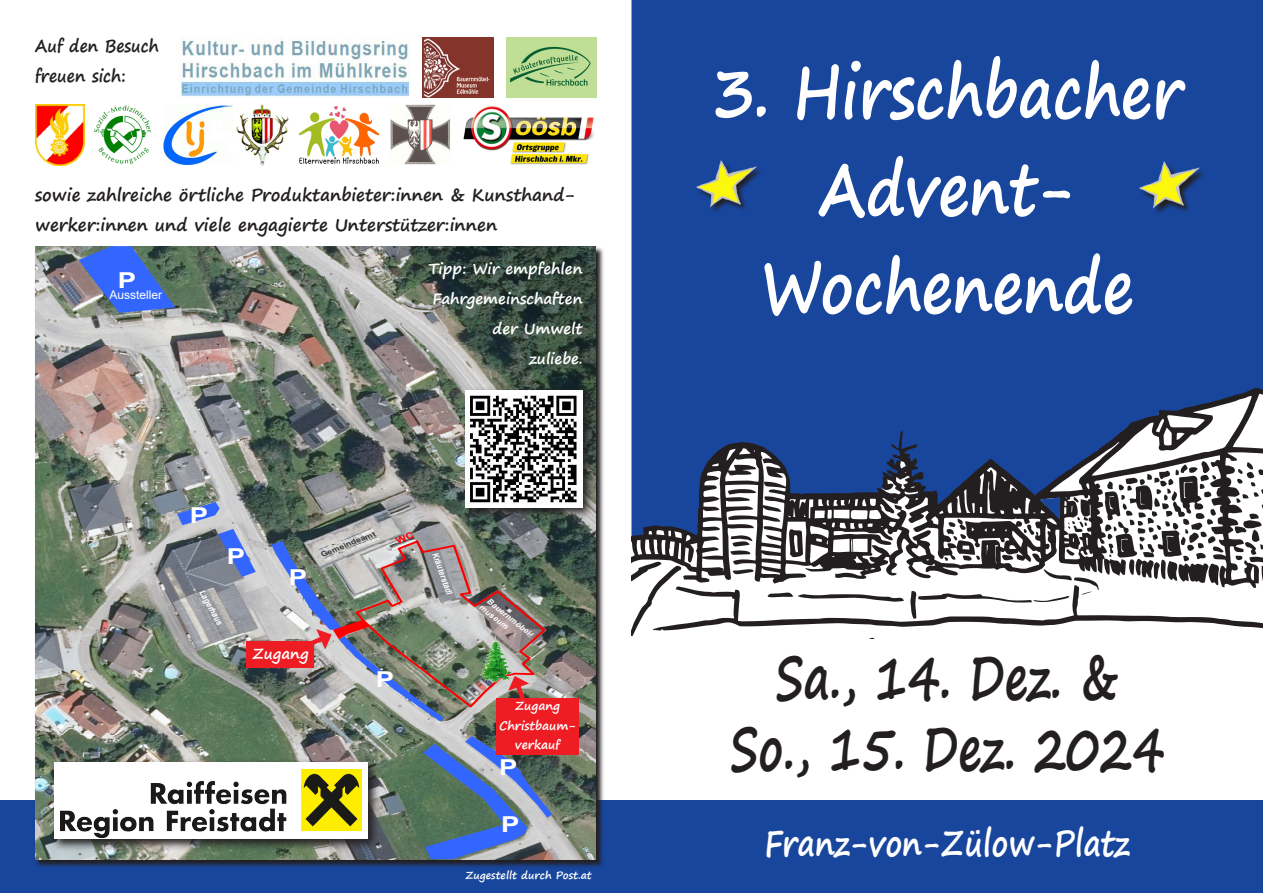
<style>
.page{position:relative;width:1263px;height:893px;background:#fff}
.page>*{position:absolute;margin:0;border:0;box-sizing:border-box;transform-origin:0 0}
.t1{font:700 72px "Segoe Print";color:#fff;scale:.83 1}
.t2{font:700 60.3px "Segoe Print";color:#231f20;scale:.75 1}
.t3{font:700 36px "Segoe Print";color:#fff;scale:.83 1}
.t4{font:700 21.9px "Arial";color:#fff;scale:1.25 1}
.t5{font:700 17.25px/30px "Segoe Print";color:#231f20}
.t6{font:700 17.25px/30px "Segoe Print";color:#231f20;scale:.92 1}
.t7{font:700 15px/30px "Segoe Print";color:#fff;text-align:right}
.t8{font:700 12px "Segoe Print";color:#fff}
.t9{font:12px "Arial";color:#fff}
.t10{font:700 10.5px "Segoe Print";color:#fff}
.t11{font:700 8.7px "Arial";color:#fff;scale:.83 1}
.t12{font:italic 700 8.55px "Arial";color:#fff;scale:.87 1}
.t13{font:italic 700 7.95px/9.4px "Arial";color:#fff}
.t14{font:italic 700 7.35px "Arial";color:#333;scale:1.16 1}
</style>
<div class="page">
<div style="left:631px;top:0;width:632px;height:388px;background:#18469d"></div>
<svg style="left:631px;top:388px;width:632px;height:251px"></svg>
<svg style="left:1039px;top:497px;width:21px;height:23px"></svg>
<div style="left:0;top:800px;width:1263px;height:93px;background:#18469d"></div>
<svg style="left:35px;top:247px;width:569px;height:620px"></svg>
<img style="left:35px;top:246px;width:561px;height:613px">
<img style="left:35px;top:105px;width:49px;height:60px">
<img style="left:391px;top:104px;width:60px;height:61px">
<img style="left:181px;top:37px;width:229px;height:60px">
<img style="left:163px;top:105px;width:69px;height:60px">
<img style="left:423px;top:37px;width:70px;height:61px">
<img style="left:506px;top:37px;width:90px;height:60px">
<img style="left:94px;top:105px;width:57px;height:60px">
<div style="left:246px;top:641px;width:68px;height:27px;background:#ee1d23"></div>
<div style="left:496px;top:698px;width:83px;height:57px;background:#ee1d23"></div>
<img style="left:50px;top:758px;width:337px;height:100px">
<div style="left:54px;top:762px;width:314px;height:77px;background:#fff"></div>
<img style="left:61px;top:770px;width:300px;height:67px">
<img style="left:299px;top:106px;width:80px;height:58px">
<img style="left:463px;top:106px;width:131px;height:59px">
<svg style="left:462px;top:386px;width:139px;height:140px"></svg>
<img style="left:466px;top:390px;width:117px;height:117px">
<div style="left:696px;top:161px;width:78px;height:67px;background:#18469d"></div>
<img style="left:695px;top:158px;width:63px;height:52px">
<div style="left:1139px;top:162px;width:78px;height:67px;background:#18469d"></div>
<img style="left:1138px;top:160px;width:63px;height:51px">
<img style="left:236px;top:105px;width:53px;height:60px">
<img style="left:271px;top:532px;width:276px;height:189px">
<p class="t6" style="left:35px;top:30px;width:136px">Auf den Besuch freuen sich:</p>
<p class="t5" style="left:35px;top:179px;width:542px">sowie zahlreiche örtliche Produktanbieter:innen &amp; Kunsthand&shy;werker:innen und viele engagierte Unterstützer:innen</p>
<p class="t7" style="left:428px;top:253px;width:156px">Tipp: Wir empfehlen<br>Fahrgemeinschaften der Umwelt</p>
<p class="t7" style="left:529px;top:343px;width:55px">zuliebe.</p>
<p class="t4" style="left:118px;top:265px;width:16px">P</p>
<p class="t9" style="left:109px;top:286px;width:54px">Aussteller</p>
<p class="t4" style="left:190px;top:500px;width:16px">P</p>
<p class="t4" style="left:227px;top:541px;width:16px">P</p>
<p class="t12" style="left:207px;top:588px;width:46px;rotate:61deg">Lagerhaus</p>
<p class="t4" style="left:289px;top:562px;width:16px">P</p>
<p class="t7" style="left:252px;top:638px;width:58px">Zugang</p>
<p class="t14" style="left:320px;top:550px;width:52px;rotate:-22deg">Gemeindeamt</p>
<p class="t4" style="left:376px;top:664px;width:16px">P</p>
<p class="t11" style="left:441px;top:551px;width:54px;rotate:70deg">Kräuterstadl</p>
<p class="t13" style="left:489px;top:595px;width:61px;rotate:38deg">Bauernmöbel&shy;museum</p>
<p class="t8" style="left:515px;top:695px;width:47px">Zugang</p>
<p class="t8" style="left:499px;top:714px;width:79px">Christbaum-</p>
<p class="t8" style="left:515px;top:734px;width:46px">verkauf</p>
<p class="t4" style="left:499px;top:752px;width:16px">P</p>
<p class="t4" style="left:501px;top:809px;width:16px">P</p>
<p class="t10" style="left:465px;top:865px;width:128px">Zugestellt durch Post.at</p>
<p class="t1" style="left:712px;top:26px;width:568px">3. Hirschbacher</p>
<p class="t1" style="left:819px;top:124px;width:310px">Advent-</p>
<p class="t1" style="left:761px;top:221px;width:451px">Wochenende</p>
<p class="t2" style="left:775px;top:623px;width:460px">Sa., 14. Dez. &amp;</p>
<p class="t2" style="left:730px;top:693px;width:581px">So., 15. Dez. 2024</p>
<p class="t3" style="left:764px;top:810px;width:442px">Franz-von-Zülow-Platz</p>
</div>
